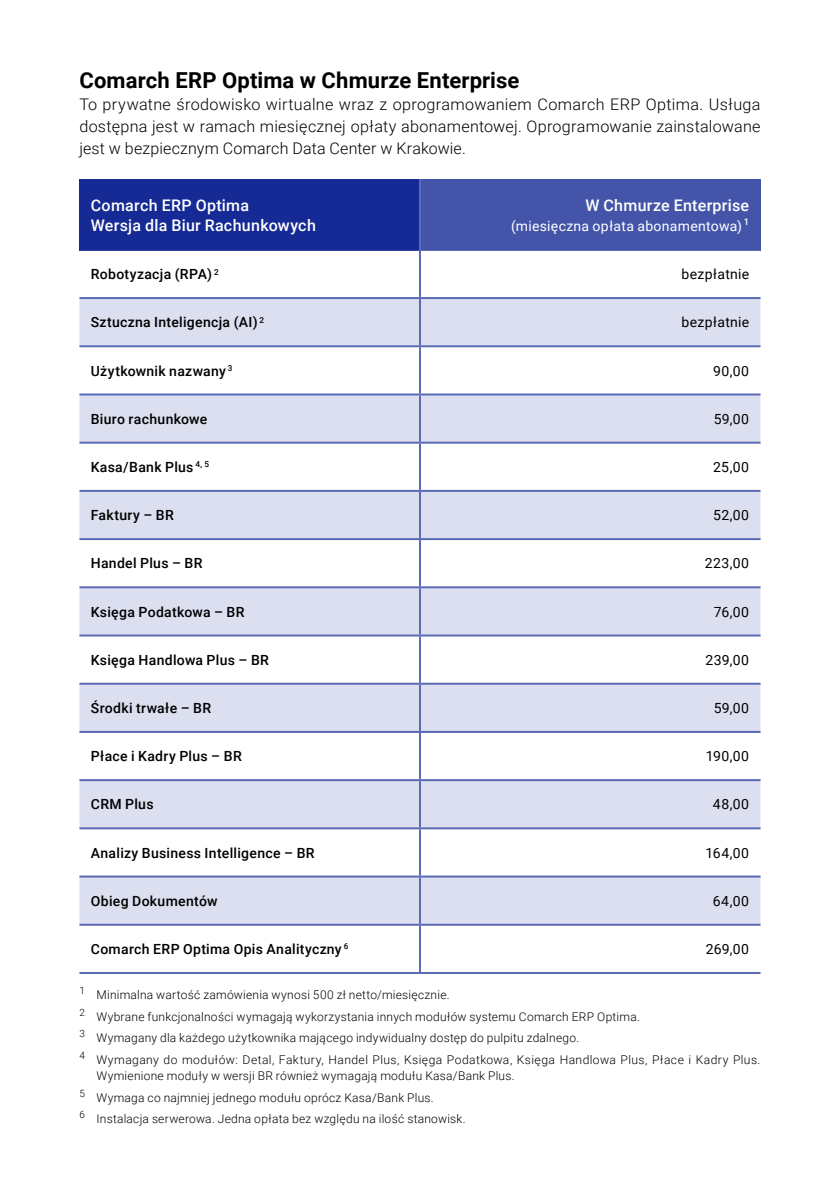
<style>
.page{position:relative;width:840px;height:1191px;background:#fff}
.page>*{position:absolute;margin:0;border:0;box-sizing:border-box;transform-origin:0 0}
.t1{font:700 22px "Roboto";letter-spacing:.005em;color:#000}
.t2{font:300 16px/22px "Roboto";letter-spacing:.01em;color:#000;text-align:justify}
.t3{font:500 16px/19.2px "Roboto";letter-spacing:.02em;color:#fff}
.t4{font:500 14px "Roboto";letter-spacing:.02em;color:#000}
.t5{font:14px "Roboto";letter-spacing:.025em;color:#000}
.t6{font:14px "Roboto";letter-spacing:.02em;color:#fff}
.t7{font:300 12px/21.6px "Roboto";letter-spacing:.02em;color:#000}
</style>
<div class="page">
<div style="left:79px;top:179px;width:341px;height:72px;background:#152a94"></div>
<div style="left:420px;top:179px;width:340px;height:72px;background:#4455a9"></div>
<svg style="left:79px;top:299px;width:681px;height:624px;fill:#dcdfef"></svg>
<hr style="left:419px;top:179px;width:2px;height:72px;background:#5b6ab4">
<hr style="left:419px;top:251px;width:2px;height:46px;background:#5b6ab4">
<hr style="left:419px;top:347px;width:2px;height:46px;background:#5b6ab4">
<hr style="left:419px;top:444px;width:2px;height:46px;background:#5b6ab4">
<hr style="left:419px;top:540px;width:2px;height:46px;background:#5b6ab4">
<hr style="left:419px;top:636px;width:2px;height:46px;background:#5b6ab4">
<hr style="left:419px;top:733px;width:2px;height:46px;background:#5b6ab4">
<hr style="left:419px;top:829px;width:2px;height:46px;background:#5b6ab4">
<hr style="left:419px;top:925px;width:2px;height:47px;background:#5b6ab4">
<hr style="left:79px;top:297px;width:341px;height:2px;background:#5b6ab4">
<hr style="left:79px;top:345px;width:341px;height:2px;background:#5b6ab4">
<hr style="left:79px;top:393px;width:341px;height:2px;background:#5b6ab4">
<hr style="left:79px;top:442px;width:341px;height:2px;background:#5b6ab4">
<hr style="left:79px;top:490px;width:341px;height:2px;background:#5b6ab4">
<hr style="left:79px;top:538px;width:341px;height:2px;background:#5b6ab4">
<hr style="left:79px;top:586px;width:341px;height:2px;background:#5b6ab4">
<hr style="left:79px;top:634px;width:341px;height:2px;background:#5b6ab4">
<hr style="left:79px;top:682px;width:341px;height:2px;background:#5b6ab4">
<hr style="left:79px;top:731px;width:341px;height:2px;background:#5b6ab4">
<hr style="left:79px;top:779px;width:341px;height:2px;background:#5b6ab4">
<hr style="left:79px;top:827px;width:341px;height:2px;background:#5b6ab4">
<hr style="left:79px;top:875px;width:341px;height:2px;background:#5b6ab4">
<hr style="left:79px;top:923px;width:341px;height:2px;background:#5b6ab4">
<hr style="left:79px;top:972px;width:341px;height:2px;background:#5b6ab4">
<hr style="left:420px;top:297px;width:340px;height:2px;background:#5b6ab4">
<hr style="left:419px;top:299px;width:2px;height:46px;background:#5b6ab4">
<hr style="left:420px;top:345px;width:340px;height:2px;background:#5b6ab4">
<hr style="left:420px;top:393px;width:340px;height:2px;background:#5b6ab4">
<hr style="left:419px;top:395px;width:2px;height:47px;background:#5b6ab4">
<hr style="left:420px;top:442px;width:340px;height:2px;background:#5b6ab4">
<hr style="left:420px;top:490px;width:340px;height:2px;background:#5b6ab4">
<hr style="left:419px;top:492px;width:2px;height:46px;background:#5b6ab4">
<hr style="left:420px;top:538px;width:340px;height:2px;background:#5b6ab4">
<hr style="left:420px;top:586px;width:340px;height:2px;background:#5b6ab4">
<hr style="left:419px;top:588px;width:2px;height:46px;background:#5b6ab4">
<hr style="left:420px;top:634px;width:340px;height:2px;background:#5b6ab4">
<hr style="left:420px;top:682px;width:340px;height:2px;background:#5b6ab4">
<hr style="left:419px;top:684px;width:2px;height:47px;background:#5b6ab4">
<hr style="left:420px;top:731px;width:340px;height:2px;background:#5b6ab4">
<hr style="left:420px;top:779px;width:340px;height:2px;background:#5b6ab4">
<hr style="left:419px;top:781px;width:2px;height:46px;background:#5b6ab4">
<hr style="left:420px;top:827px;width:340px;height:2px;background:#5b6ab4">
<hr style="left:420px;top:875px;width:340px;height:2px;background:#5b6ab4">
<hr style="left:419px;top:877px;width:2px;height:46px;background:#5b6ab4">
<hr style="left:420px;top:923px;width:340px;height:2px;background:#5b6ab4">
<hr style="left:420px;top:972px;width:340px;height:2px;background:#5b6ab4">
<h1 class="t1" style="left:79px;top:65px;width:441px">Comarch ERP Optima w Chmurze Enterprise</h1>
<h2 class="t2" style="left:79px;top:93px;width:682px">To prywatne środowisko wirtualne wraz z oprogramowaniem Comarch ERP Optima. Usługa dostępna jest w ramach miesięcznej opłaty abonamentowej. Oprogramowanie zainstalowane jest w bezpiecznym Comarch Data Center w Krakowie.</h2>
<h2 class="t3" style="left:91px;top:195px;width:226px">Comarch ERP Optima<br>Wersja dla Biur Rachunkowych</h2>
<h2 class="t3" style="left:585px;top:195px;width:165px">W Chmurze Enterprise</h2>
<p class="t6" style="left:511px;top:216px;width:239px">(miesięczna opłata abonamentowa) <sup>1</sup></p>
<p class="t4" style="left:91px;top:264px;width:129px">Robotyzacja (RPA) <sup>2</sup></p>
<p class="t5" style="left:681px;top:264px;width:69px">bezpłatnie</p>
<p class="t4" style="left:91px;top:313px;width:175px">Sztuczna Inteligencja (AI) <sup>2</sup></p>
<p class="t5" style="left:681px;top:313px;width:69px">bezpłatnie</p>
<p class="t4" style="left:91px;top:361px;width:143px">Użytkownik nazwany <sup>3</sup></p>
<p class="t5" style="left:712px;top:361px;width:37px">90,00</p>
<p class="t4" style="left:91px;top:409px;width:118px">Biuro rachunkowe</p>
<p class="t5" style="left:713px;top:409px;width:37px">59,00</p>
<p class="t4" style="left:91px;top:457px;width:120px">Kasa/Bank Plus <sup>4,</sup> <sup>5</sup></p>
<p class="t5" style="left:712px;top:457px;width:37px">25,00</p>
<p class="t4" style="left:91px;top:505px;width:85px">Faktury – BR</p>
<p class="t5" style="left:712px;top:505px;width:37px">52,00</p>
<p class="t4" style="left:91px;top:553px;width:113px">Handel Plus – BR</p>
<p class="t5" style="left:704px;top:553px;width:46px">223,00</p>
<p class="t4" style="left:91px;top:602px;width:155px">Księga Podatkowa – BR</p>
<p class="t5" style="left:713px;top:602px;width:37px">76,00</p>
<p class="t4" style="left:91px;top:650px;width:179px">Księga Handlowa Plus – BR</p>
<p class="t5" style="left:705px;top:650px;width:45px">239,00</p>
<p class="t4" style="left:91px;top:698px;width:122px">Środki trwałe – BR</p>
<p class="t5" style="left:713px;top:698px;width:37px">59,00</p>
<p class="t4" style="left:91px;top:746px;width:152px">Płace i Kadry Plus – BR</p>
<p class="t5" style="left:705px;top:746px;width:45px">190,00</p>
<p class="t4" style="left:91px;top:794px;width:64px">CRM Plus</p>
<p class="t5" style="left:712px;top:794px;width:38px">48,00</p>
<p class="t4" style="left:91px;top:843px;width:225px">Analizy Business Intelligence – BR</p>
<p class="t5" style="left:705px;top:843px;width:45px">164,00</p>
<p class="t4" style="left:91px;top:891px;width:128px">Obieg Dokumentów</p>
<p class="t5" style="left:712px;top:891px;width:38px">64,00</p>
<p class="t4" style="left:91px;top:939px;width:259px">Comarch ERP Optima Opis Analityczny <sup>6</sup></p>
<p class="t5" style="left:705px;top:939px;width:45px">269,00</p>
<p class="t7" style="left:79px;top:983px;width:682px"><sup>1</sup> Minimalna wartość zamówienia wynosi 500 zł netto/miesięcznie.<br><sup>2</sup> Wybrane funkcjonalności wymagają wykorzystania innych modułów systemu Comarch ERP Optima.<br><sup>3</sup> Wymagany dla każdego użytkownika mającego indywidualny dostęp do pulpitu zdalnego.<br><sup>4</sup> Wymagany do modułów: Detal, Faktury, Handel Plus, Księga Podatkowa, Księga Handlowa Plus, Płace i Kadry Plus.</p>
<p class="t7" style="left:79px;top:1064px;width:436px;text-indent:17px">Wymienione moduły w wersji BR również wymagają modułu Kasa/Bank Plus.<br><sup>5</sup> Wymaga co najmniej jednego modułu oprócz Kasa/Bank Plus.<br><sup>6</sup> Instalacja serwerowa. Jedna opłata bez względu na ilość stanowisk.</p>
</div>
